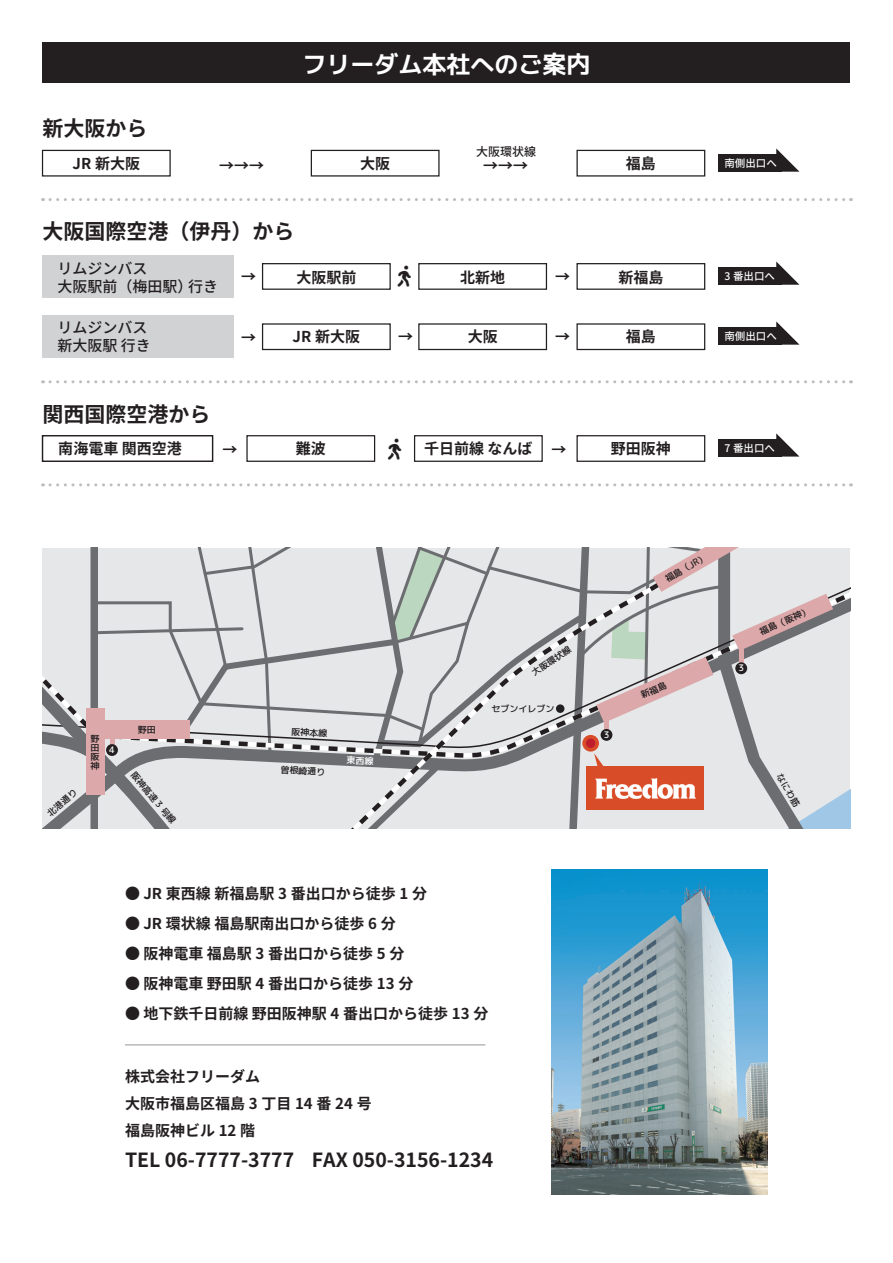
<style>
.page{position:relative;width:893px;height:1263px;background:#fff}
.page>*{position:absolute;margin:0;border:0;box-sizing:border-box;transform-origin:0 0}
.t1{font:700 24px "Mplus 1 p";color:#fff}
.t2{font:700 21px "Noto Sans JP";color:#231f20}
.t3{font:700 19.5px "Noto Sans JP";color:#231f20}
.t4{font:700 15px/27px "Noto Sans JP";color:#231f20}
.t5{font:500 15px/18px "Noto Sans JP";color:#231f20}
.t6{font:500 12px "Noto Sans JP";color:#231f20}
.t7{font:500 10.5px "Noto Sans JP";color:#fff}
.t8{font:500 9px/9px "Mplus 1 p";color:#231f20;text-align:justify}
.t9{font:500 9px "Mplus 1 p";color:#fff}
</style>
<div class="page">
<div style="left:43px;top:255px;width:191px;height:43px;background:#d1d2d4"></div>
<div style="left:43px;top:315px;width:191px;height:43px;background:#d1d2d4"></div>
<div style="left:43px;top:43px;width:807px;height:40px;background:#231f20"></div>
<div style="left:42px;top:150px;width:129px;height:27px;border:1px solid #231f20"></div>
<div style="left:262px;top:323px;width:129px;height:27px;border:1px solid #231f20"></div>
<div style="left:42px;top:435px;width:171px;height:27px;border:1px solid #231f20"></div>
<div style="left:311px;top:150px;width:129px;height:27px;border:1px solid #231f20"></div>
<div style="left:576px;top:150px;width:129px;height:27px;border:1px solid #231f20"></div>
<div style="left:418px;top:323px;width:129px;height:27px;border:1px solid #231f20"></div>
<div style="left:576px;top:435px;width:129px;height:27px;border:1px solid #231f20"></div>
<div style="left:576px;top:263px;width:129px;height:27px;border:1px solid #231f20"></div>
<div style="left:418px;top:263px;width:129px;height:27px;border:1px solid #231f20"></div>
<div style="left:262px;top:263px;width:129px;height:27px;border:1px solid #231f20"></div>
<div style="left:576px;top:323px;width:129px;height:27px;border:1px solid #231f20"></div>
<div style="left:246px;top:435px;width:129px;height:27px;border:1px solid #231f20"></div>
<div style="left:414px;top:435px;width:129px;height:27px;border:1px solid #231f20"></div>
<hr style="left:125px;top:1044px;width:360px;height:1px;background:#939598">
<svg style="left:50px;top:198px;width:801px;height:3px"></svg>
<svg style="left:50px;top:380px;width:801px;height:3px"></svg>
<svg style="left:50px;top:483px;width:801px;height:3px"></svg>
<div style="left:718px;top:155px;width:64px;height:17px;background:#231f20"></div>
<div style="left:718px;top:268px;width:64px;height:17px;background:#231f20"></div>
<div style="left:718px;top:328px;width:64px;height:17px;background:#231f20"></div>
<div style="left:718px;top:440px;width:64px;height:17px;background:#231f20"></div>
<svg style="left:776px;top:148px;width:23px;height:24px"></svg>
<svg style="left:776px;top:261px;width:23px;height:24px"></svg>
<svg style="left:776px;top:321px;width:23px;height:24px"></svg>
<svg style="left:776px;top:433px;width:23px;height:24px"></svg>
<img style="left:551px;top:869px;width:217px;height:325px">
<svg style="left:43px;top:548px;width:807px;height:281px"></svg>
<h1 class="t1" style="left:302px;top:47px;width:289px">フリーダム本社へのご案内</h1>
<h2 class="t2" style="left:43px;top:116px;width:106px">新大阪から</h2>
<p class="t4" style="left:73px;top:150px;width:69px">JR 新大阪</p>
<p class="t6" style="left:476px;top:144px;width:61px">大阪環状線</p>
<p class="t4" style="left:360px;top:150px;width:31px">大阪</p>
<p class="t4" style="left:219px;top:153px;width:46px">→→→</p>
<p class="t4" style="left:483px;top:153px;width:46px">→→→</p>
<p class="t4" style="left:626px;top:150px;width:31px">福島</p>
<p class="t7" style="left:724px;top:157px;width:54px">南側出口へ</p>
<h2 class="t2" style="left:43px;top:220px;width:254px">大阪国際空港（伊丹）から</h2>
<p class="t5" style="left:57px;top:260px;width:162px">リムジンバス<br>大阪駅前（梅田駅）行き</p>
<p class="t5" style="left:57px;top:319px;width:95px">リムジンバス新大阪駅 行き</p>
<p class="t4" style="left:241px;top:263px;width:16px">→</p>
<p class="t4" style="left:241px;top:324px;width:16px">→</p>
<p class="t4" style="left:296px;top:264px;width:61px">大阪駅前</p>
<p class="t4" style="left:460px;top:264px;width:46px">北新地</p>
<p class="t4" style="left:618px;top:264px;width:46px">新福島</p>
<p class="t4" style="left:555px;top:263px;width:16px">→</p>
<p class="t4" style="left:293px;top:324px;width:69px">JR 新大阪</p>
<p class="t4" style="left:468px;top:324px;width:31px">大阪</p>
<p class="t4" style="left:398px;top:323px;width:16px">→</p>
<p class="t4" style="left:555px;top:323px;width:16px">→</p>
<p class="t4" style="left:626px;top:324px;width:31px">福島</p>
<p class="t7" style="left:724px;top:270px;width:52px">3 番出口へ</p>
<p class="t7" style="left:724px;top:330px;width:54px">南側出口へ</p>
<h2 class="t2" style="left:43px;top:402px;width:170px">関西国際空港から</h2>
<p class="t4" style="left:58px;top:436px;width:125px">南海電車 関西空港</p>
<p class="t4" style="left:222px;top:436px;width:16px">→</p>
<p class="t4" style="left:296px;top:436px;width:31px">難波</p>
<p class="t4" style="left:424px;top:436px;width:110px">千日前線 なんば</p>
<p class="t4" style="left:552px;top:436px;width:16px">→</p>
<p class="t4" style="left:611px;top:436px;width:61px">野田阪神</p>
<p class="t7" style="left:724px;top:442px;width:52px">7 番出口へ</p>
<p class="t8" style="left:530px;top:670px;width:47px;rotate:-34deg">大阪環状線</p>
<p class="t8" style="left:491px;top:704px;width:64px">セブンイレブン</p>
<p class="t8" style="left:664px;top:575px;width:48px;rotate:-30deg">福島（JR）</p>
<p class="t9" style="left:738px;top:662px;width:7px">3</p>
<p class="t8" style="left:758px;top:628px;width:56px;rotate:-24deg">福島（阪神）</p>
<p class="t8" style="left:45px;top:811px;width:37px;rotate:-40deg">北港通り</p>
<p class="t8" style="left:90px;top:734px;width:10px">野田阪神</p>
<p class="t9" style="left:109px;top:743px;width:7px">4</p>
<p class="t8" style="left:138px;top:725px;width:19px">野田</p>
<p class="t8" style="left:292px;top:727px;width:38px;rotate:3deg">阪神本線</p>
<p class="t9" style="left:604px;top:728px;width:7px">3</p>
<p class="t8" style="left:281px;top:765px;width:46px;rotate:3deg">曽根崎通り</p>
<p class="t8" style="left:136px;top:770px;width:66px;rotate:50deg">阪神高速 3 号線</p>
<p class="t8" style="left:783px;top:772px;width:38px;rotate:59deg">なにわ筋</p>
<p class="t4" style="left:125px;top:881px;width:303px">● JR 東西線 新福島駅 3 番出口から徒歩 1 分</p>
<p class="t4" style="left:125px;top:911px;width:272px">● JR 環状線 福島駅南出口から徒歩 6 分</p>
<p class="t4" style="left:125px;top:941px;width:281px">● 阪神電車 福島駅 3 番出口から徒歩 5 分</p>
<p class="t4" style="left:125px;top:971px;width:290px">● 阪神電車 野田駅 4 番出口から徒歩 13 分</p>
<p class="t4" style="left:125px;top:1001px;width:365px">● 地下鉄千日前線 野田阪神駅 4 番出口から徒歩 13 分</p>
<p class="t4" style="left:125px;top:1063px;width:248px">株式会社フリーダム<br>大阪市福島区福島 3 丁目 14 番 24 号福島阪神ビル 12 階</p>
<h3 class="t3" style="left:125px;top:1149px;width:370px">TEL 06-7777-3777 FAX 050-3156-1234</h3>
</div>
